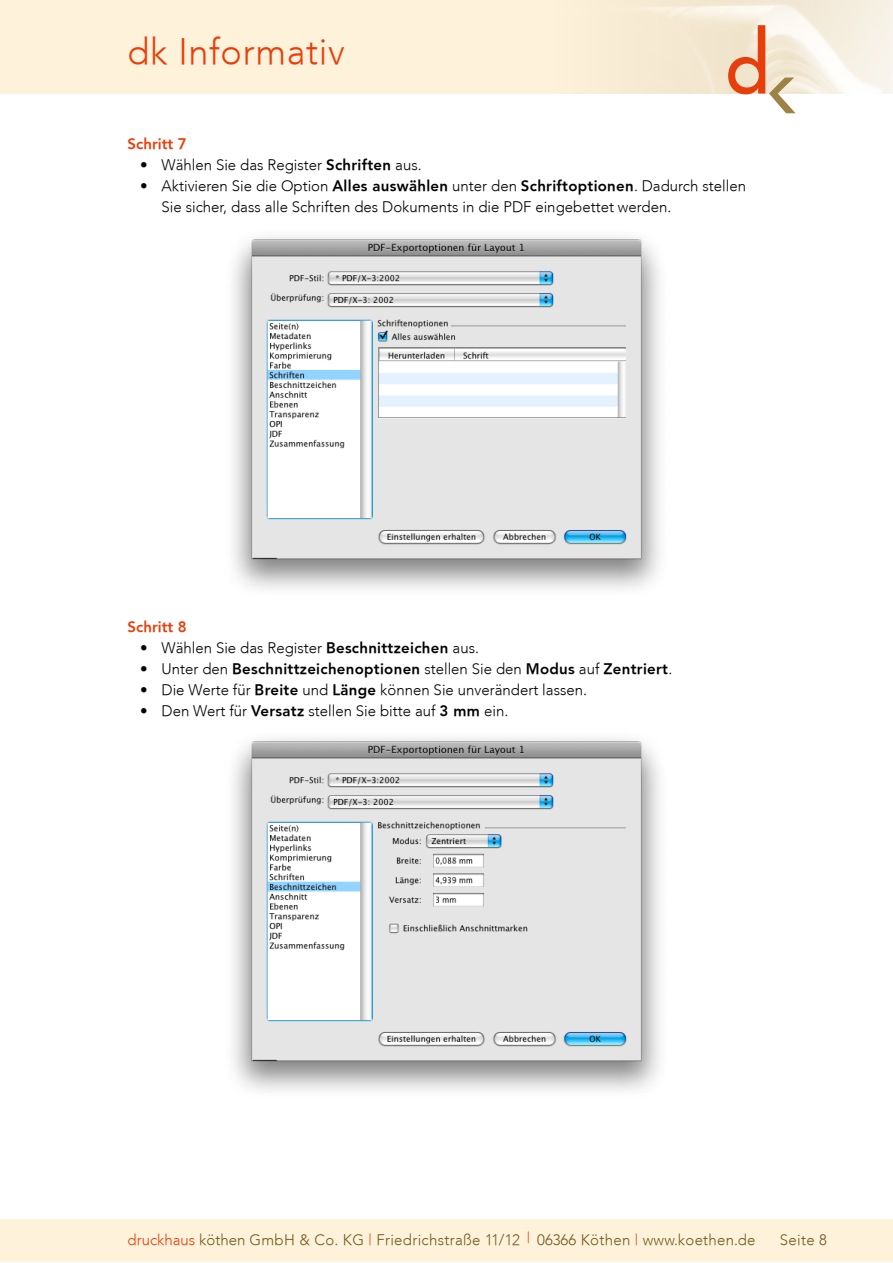
<style>
.page{position:relative;width:893px;height:1263px;background:#fff}
.page>*{position:absolute;margin:0;border:0;box-sizing:border-box;transform-origin:0 0}
.t1{font:300 36px "Avenir";letter-spacing:.02em;color:#e73f0c}
.t2{font:300 15px/21px "Avenir";color:#000}
.t3{font:300 15px "Avenir";letter-spacing:.02em;color:#715919}
.t4{font:800 15px "Avenir";letter-spacing:.02em;color:#000}
.t5{font:800 15px "Avenir";color:#e73f0c}
.s1{font-weight:800}
.s2{font-weight:300}
.s3{color:#e73f0c}
</style>
<div class="page">
<div style="left:0;top:0;width:893px;height:94px;background:#fef2db"></div>
<img style="left:660px;top:0;width:233px;height:94px">
<div style="left:0;top:1220px;width:893px;height:42px;background:#fef2db"></div>
<svg style="left:728px;top:25px;width:68px;height:88px"></svg>
<img style="left:232px;top:236px;width:428px;height:353px">
<img style="left:232px;top:738px;width:428px;height:353px">
<h1 class="t1" style="left:128px;top:30px;width:219px">dk Informativ</h1>
<p class="t5" style="left:128px;top:134px;width:61px">Schritt 7</p>
<p class="t2" style="left:140px;top:154px;width:283px">• Wählen Sie das Register <span class="s1">Schriften</span> aus.</p>
<p class="t2" style="left:162px;top:175px;width:586px;text-indent:-21px">• Aktivieren Sie die Option <span class="s1">Alles auswählen</span> unter den <span class="s1">Schriftoptionen</span>. Dadurch stellen<br>Sie sicher, dass alle Schriften des Dokuments in die PDF eingebettet werden.</p>
<p class="t5" style="left:128px;top:617px;width:61px">Schritt 8</p>
<p class="t2" style="left:140px;top:637px;width:340px">• Wählen Sie das Register <span class="s1">Beschnittzeichen</span> aus.</p>
<p class="t4" style="left:140px;top:659px;width:533px"><span class="s2">• Unter den</span> Beschnittzeichenoptionen <span class="s2">stellen Sie den</span> Modus <span class="s2">auf</span> Zentriert<span class="s2">.</span></p>
<p class="t2" style="left:140px;top:679px;width:448px">• Die Werte für <span class="s1">Breite</span> und <span class="s1">Länge</span> können Sie unverändert lassen.</p>
<p class="t2" style="left:140px;top:700px;width:369px">• Den Wert für <span class="s1">Versatz</span> stellen Sie bitte auf <span class="s1">3 mm</span> ein.</p>
<p class="t3" style="left:128px;top:1231px;width:629px"><span class="s3">druckhaus</span> köthen GmbH &amp; Co. KG <span class="s3">|</span> Friedrichstraße 11/12 <span class="s3">|</span> 06366 Köthen <span class="s3">|</span> www.koethen.de</p>
<p class="t3" style="left:780px;top:1231px;width:49px">Seite 8</p>
</div>
